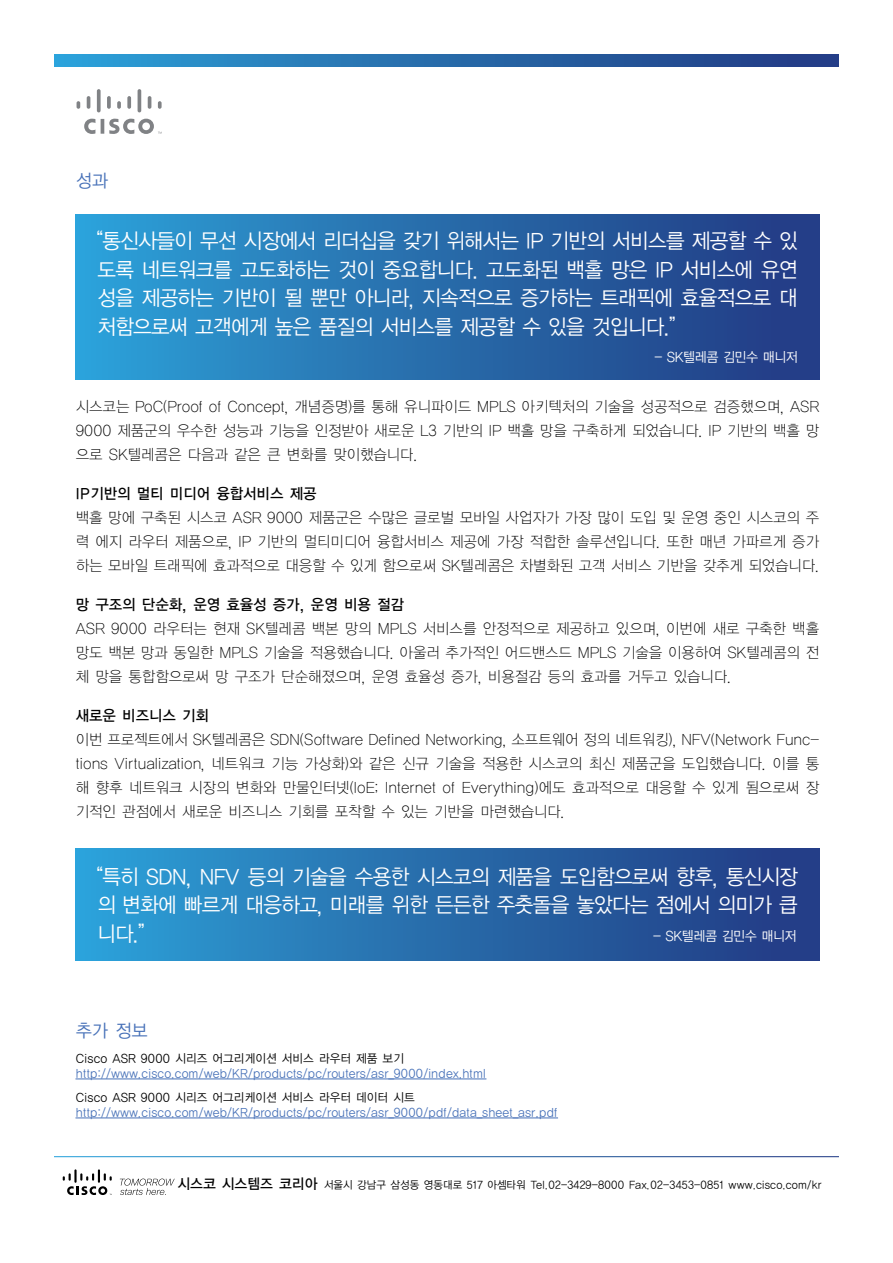
<style>
.page{position:relative;width:893px;height:1263px;background:#fff}
.page>*{position:absolute;margin:0;border:0;box-sizing:border-box;transform-origin:0 0}
.t1{font:21px/28.5px "YGO12";letter-spacing:-.1em;color:#fff;text-align:justify;scale:.95 1}
.t2{font:18px "YGO12";color:#4771b8;scale:.95 1}
.t3{font:15px/24px "YGO11";letter-spacing:-.06em;color:#000;text-align:justify;scale:.95 1}
.t4{font:15px "YGO13";letter-spacing:-.06em;color:#000;scale:.95 1}
.t5{font:13.5px "YGO12";letter-spacing:-.1em;color:#fff;scale:.95 1}
.t6{font:12px "YGO12";letter-spacing:-.06em;color:#4771b8;scale:.95 1}
.t7{font:12px "YGO12";letter-spacing:-.06em;color:#000;scale:.95 1}
.t8{font:10.8px "YGO12";letter-spacing:-.06em;color:#000;scale:.95 1}
.s1{font-family:"YGO13";font-size:14.4px}
.s2{font-size:10.95px}
</style>
<div class="page">
<svg style="left:54px;top:54px;width:785px;height:13px;background:#276bab"></svg>
<svg style="left:77px;top:89px;width:85px;height:45px"></svg>
<hr style="left:75px;top:1079px;width:411px;height:1px;background:#4771b8">
<hr style="left:75px;top:1118px;width:483px;height:1px;background:#4771b8">
<div style="left:75px;top:215px;width:745px;height:164px;background:linear-gradient(to right,#2da1d7,#223780)"></div>
<div style="left:75px;top:849px;width:745px;height:111px;background:linear-gradient(to right,#2da1d7,#223780)"></div>
<svg style="left:63px;top:1169px;width:49px;height:26px"></svg>
<svg style="left:120px;top:1178px;width:55px;height:17px"></svg>
<p class="t2" style="left:75px;top:171px;width:36px">성과</p>
<h1 class="t1" style="left:97px;top:227px;width:740px;text-indent:-13px">“통신사들이 무선 시장에서 리더십을 갖기 위해서는 IP 기반의 서비스를 제공할 수 있 도록 네트워크를 고도화하는 것이 중요합니다. 고도화된 백홀 망은 IP 서비스에 유연 성을 제공하는 기반이 될 뿐만 아니라, 지속적으로 증가하는 트래픽에 효율적으로 대 처함으로써 고객에게 높은 품질의 서비스를 제공할 수 있을 것입니다.”</h1>
<p class="t5" style="left:654px;top:350px;width:153px">- SK텔레콤 김민수 매니저</p>
<p class="t3" style="left:75px;top:394px;width:785px">시스코는 PoC(Proof of Concept, 개념증명)를 통해 유니파이드 MPLS 아키텍처의 기술을 성공적으로 검증했으며, ASR 9000 제품군의 우수한 성능과 기능을 인정받아 새로운 L3 기반의 IP 백홀 망을 구축하게 되었습니다. IP 기반의 백홀 망 으로 SK텔레콤은 다음과 같은 큰 변화를 맞이했습니다.</p>
<p class="t4" style="left:75px;top:485px;width:256px">IP기반의 멀티 미디어 융합서비스 제공</p>
<p class="t3" style="left:75px;top:506px;width:785px">백홀 망에 구축된 시스코 ASR 9000 제품군은 수많은 글로벌 모바일 사업자가 가장 많이 도입 및 운영 중인 시스코의 주 력 에지 라우터 제품으로, IP 기반의 멀티미디어 융합서비스 제공에 가장 적합한 솔루션입니다. 또한 매년 가파르게 증가 하는 모바일 트래픽에 효과적으로 대응할 수 있게 함으로써 SK텔레콤은 차별화된 고객 서비스 기반을 갖추게 되었습니다.</p>
<p class="t4" style="left:75px;top:596px;width:348px">망 구조의 단순화, 운영 효율성 증가, 운영 비용 절감</p>
<p class="t3" style="left:75px;top:617px;width:785px">ASR 9000 라우터는 현재 SK텔레콤 백본 망의 MPLS 서비스를 안정적으로 제공하고 있으며, 이번에 새로 구축한 백홀 망도 백본 망과 동일한 MPLS 기술을 적용했습니다. 아울러 추가적인 어드밴스드 MPLS 기술을 이용하여 SK텔레콤의 전 체 망을 통합함으로써 망 구조가 단순해졌으며, 운영 효율성 증가, 비용절감 등의 효과를 거두고 있습니다.</p>
<p class="t4" style="left:75px;top:707px;width:143px">새로운 비즈니스 기회</p>
<p class="t3" style="left:75px;top:728px;width:785px">이번 프로젝트에서 SK텔레콤은 SDN(Software Defined Networking, 소프트웨어 정의 네트워킹), NFV(Network Func&shy;tions Virtualization, 네트워크 기능 가상화)와 같은 신규 기술을 적용한 시스코의 최신 제품군을 도입했습니다. 이를 통 해 향후 네트워크 시장의 변화와 만물인터넷(IoE; Internet of Everything)에도 효과적으로 대응할 수 있게 됨으로써 장 기적인 관점에서 새로운 비즈니스 기회를 포착할 수 있는 기반을 마련했습니다.</p>
<h1 class="t1" style="left:97px;top:863px;width:740px;text-indent:-13px">“특히 SDN, NFV 등의 기술을 수용한 시스코의 제품을 도입함으로써 향후, 통신시장 의 변화에 빠르게 대응하고, 미래를 위한 든든한 주춧돌을 놓았다는 점에서 의미가 큽 니다.”</h1>
<p class="t5" style="left:653px;top:928px;width:153px">- SK텔레콤 김민수 매니저</p>
<p class="t2" style="left:75px;top:1021px;width:78px">추가 정보</p>
<p class="t7" style="left:75px;top:1051px;width:348px">Cisco ASR 9000 시리즈 어그리게이션 서비스 라우터 제품 보기</p>
<p class="t6" style="left:75px;top:1066px;width:434px">http://www.cisco.com/web/KR/products/pc/routers/asr_9000/index.html</p>
<p class="t7" style="left:75px;top:1090px;width:359px">Cisco ASR 9000 시리즈 어그리케이션 서비스 라우터 데이터 시트</p>
<p class="t6" style="left:75px;top:1105px;width:509px">http://www.cisco.com/web/KR/products/pc/routers/asr_9000/pdf/data_sheet_asr.pdf</p>
<p class="t8" style="left:177px;top:1179px;width:681px"><span class="s1">시스코 시스템즈 코리아</span> 서울시 강남구 삼성동 영동대로 517 아셈타워 Tel.02-3429-8000 Fax.02-3453-0851 www.cisco.com/<span class="s2">kr</span></p>
</div>
